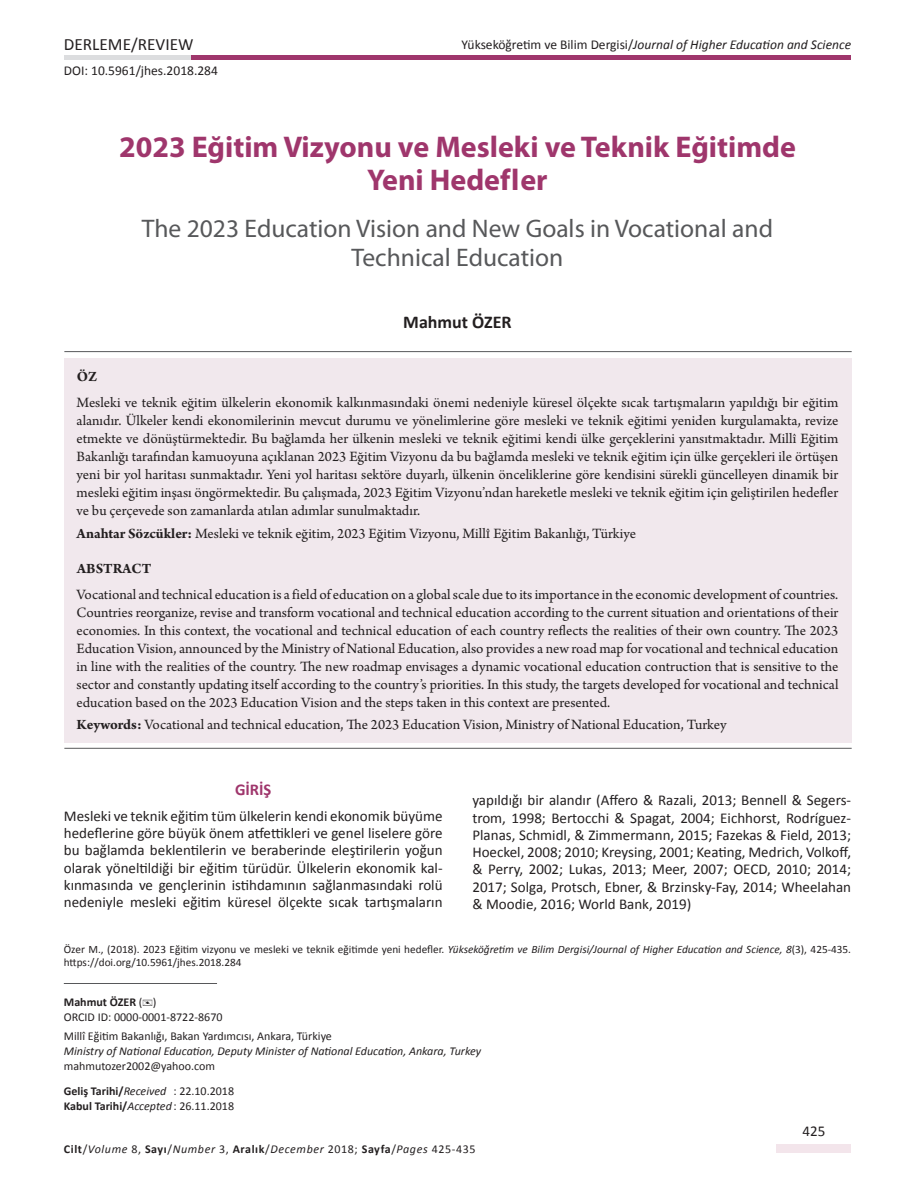
<style>
.page{position:relative;width:915px;height:1191px;background:#fff}
.page>*{position:absolute;margin:0;border:0;box-sizing:border-box;transform-origin:0 0}
.t1{font:700 30px/33px "Myriad Pro";color:#9f366c;text-align:center}
.t2{font:25.5px/29.2px "Myriad Pro";color:#57585a;text-align:center}
.t3{font:700 18px "Calibri";color:#231f20}
.t4{font:17.25px "Calibri";color:#231f20}
.t5{font:700 16.5px "Calibri";color:#9f366c}
.t6{font:15px/18px "Arno Pro";color:#231f20;text-align:justify}
.t7{font:15px/17.2px "Calibri";color:#231f20;text-align:justify}
.t8{font:700 15px "Arno Pro";letter-spacing:.005em;color:#231f20}
.t9{font:italic 13.5px "Calibri";color:#231f20}
.t10{font:13.5px "Calibri";color:#231f20}
.t11{font:12px/15px "Calibri";color:#231f20}
.t12{font:italic 12px "Calibri";color:#231f20}
.t13{font:italic 12px "Calibri";letter-spacing:.05em;color:#231f20}
.t14{font:700 12px "Calibri";color:#231f20}
.t15{font:11.25px/13.5px "Calibri";color:#231f20}
.s1{font-style:normal}
.s2{font-weight:700}
.s3{font-style:italic}
.s4{font-weight:400;font-style:italic}
.s5{font-weight:400}
.s6{font-weight:700;font-style:normal}
</style>
<div class="page">
<div style="left:776px;top:1144px;width:74px;height:8px;background:#f3e5eb"></div>
<div style="left:64px;top:55px;width:132px;height:5px;background:#dcdddf"></div>
<div style="left:191px;top:55px;width:659px;height:5px;background:#9f366c"></div>
<div style="left:64px;top:357px;width:786px;height:385px;background:#f1e8ed"></div>
<hr style="left:64px;top:748px;width:787px;height:1px;background:#57585a">
<hr style="left:64px;top:351px;width:787px;height:1px;background:#57585a">
<hr style="left:64px;top:983px;width:153px;height:1px;background:#57585a">
<p class="t4" style="left:64px;top:34px;width:131px">DERLEME/REVIEW</p>
<p class="t10" style="left:64px;top:62px;width:156px">DOI: 10.5961/jhes.2018.284</p>
<p class="t9" style="left:461px;top:36px;width:391px"><span class="s1">Yükseköğretim ve Bilim Dergisi/</span>Journal of Higher Education and Science</p>
<h1 class="t1" style="left:119px;top:130px;width:678px">2023 Eğitim Vizyonu ve Mesleki ve Teknik Eğitimde<br>Yeni Hedefler</h1>
<h2 class="t2" style="left:142px;top:213px;width:632px">The 2023 Education Vision and New Goals in Vocational and<br>Technical Education</h2>
<p class="t3" style="left:403px;top:310px;width:110px">Mahmut ÖZER</p>
<p class="t8" style="left:77px;top:367px;width:22px">ÖZ</p>
<p class="t6" style="left:77px;top:394px;width:763px">Mesleki ve teknik eğitim ülkelerin ekonomik kalkınmasındaki önemi nedeniyle küresel ölçekte sıcak tartışmaların yapıldığı bir eğitim alanıdır. Ülkeler kendi ekonomilerinin mevcut durumu ve yönelimlerine göre mesleki ve teknik eğitimi yeniden kurgulamakta, revize etmekte ve dönüştürmektedir. Bu bağlamda her ülkenin mesleki ve teknik eğitimi kendi ülke gerçeklerini yansıtmaktadır. Millî Eğitim Bakanlığı tarafından kamuoyuna açıklanan 2023 Eğitim Vizyonu da bu bağlamda mesleki ve teknik eğitim için ülke gerçekleri ile örtüşen yeni bir yol haritası sunmaktadır. Yeni yol haritası sektöre duyarlı, ülkenin önceliklerine göre kendisini sürekli güncelleyen dinamik bir mesleki eğitim inşası öngörmektedir. Bu çalışmada, 2023 Eğitim Vizyonu’ndan hareketle mesleki ve teknik eğitim için geliştirilen hedefler ve bu çerçevede son zamanlarda atılan adımlar sunulmaktadır.</p>
<p class="t6" style="left:77px;top:525px;width:560px"><span class="s2">Anahtar Sözcükler:</span> Mesleki ve teknik eğitim, 2023 Eğitim Vizyonu, MillÎ Eğitim Bakanlığı, Türkiye</p>
<p class="t8" style="left:77px;top:559px;width:76px">ABSTRACT</p>
<p class="t6" style="left:77px;top:586px;width:763px">Vocational and technical education is a field of education on a global scale due to its importance in the economic development of countries.<br>Countries reorganize, revise and transform vocational and technical education according to the current situation and orientations of their economies. In this context, the vocational and technical education of each country reflects the realities of their own country. The 2023<br>Education Vision, announced by the Ministry of National Education, also provides a new road map for vocational and technical education in line with the realities of the country. The new roadmap envisages a dynamic vocational education contruction that is sensitive to the sector and constantly updating itself according to the country’s priorities. In this study, the targets developed for vocational and technical education based on the 2023 Education Vision and the steps taken in this context are presented.</p>
<p class="t6" style="left:77px;top:716px;width:651px"><span class="s2">Keywords:</span> Vocational and technical education, The 2023 Education Vision, Ministry of National Education, Turkey</p>
<p class="t5" style="left:235px;top:779px;width:38px">GİRİŞ</p>
<p class="t7" style="left:64px;top:807px;width:380px">Mesleki ve teknik eğitim tüm ülkelerin kendi ekonomik büyüme hedeflerine göre büyük önem atfettikleri ve genel liselere göre bu bağlamda beklentilerin ve beraberinde eleştirilerin yoğun olarak yöneltildiği bir eğitim türüdür. Ülkelerin ekonomik kal&shy;kınmasında ve gençlerinin istihdamının sağlanmasındaki rolü nedeniyle mesleki eğitim küresel ölçekte sıcak tartışmaların</p>
<p class="t15" style="left:64px;top:942px;width:788px">Özer M., (2018). 2023 Eğitim vizyonu ve mesleki ve teknik eğitimde yeni hedefler. <span class="s3">Yükseköğretim ve Bilim Dergisi/Journal of Higher Education and Science, 8</span>(3), 425-435. https://doi.org/10.5961/jhes.2018.284</p>
<p class="t7" style="left:472px;top:791px;width:380px">yapıldığı bir alandır (Affero &amp; Razali, 2013; Bennell &amp; Segers&shy;trom, 1998; Bertocchi &amp; Spagat, 2004; Eichhorst, Rodríguez-Planas, Schmidl, &amp; Zimmermann, 2015; Fazekas &amp; Field, 2013; Hoeckel, 2008; 2010; Kreysing, 2001; Keating, Medrich, Volkoff, &amp; Perry, 2002; Lukas, 2013; Meer, 2007; OECD, 2010; 2014; 2017; Solga, Protsch, Ebner, &amp; Brzinsky-Fay, 2014; Wheelahan &amp; Moodie, 2016; World Bank, 2019)</p>
<p class="t11" style="left:64px;top:994px;width:160px"><span class="s2">Mahmut ÖZER</span> ( )<br>ORCID ID: 0000-0001-8722-8670</p>
<p class="t11" style="left:64px;top:1029px;width:269px">Millî Eğitim Bakanlığı, Bakan Yardımcısı, Ankara, Türkiye</p>
<p class="t12" style="left:64px;top:1043px;width:418px">Ministry of National Education, Deputy Minister of National Education, Ankara, Turkey</p>
<p class="t11" style="left:64px;top:1054px;width:172px;line-height:24.8px">mahmutozer2002@yahoo.com<br><span class="s2">Geliş Tarihi/</span><span class="s3">Received</span> : 22.10.2018</p>
<p class="t14" style="left:64px;top:1098px;width:172px">Kabul Tarihi/<span class="s4">Accepted</span><span class="s5">: 26.11.2018</span></p>
<p class="t13" style="left:64px;top:1140px;width:413px"><span class="s6">Cilt</span><span class="s1">/</span>Volume <span class="s1">8,</span> <span class="s6">Sayı</span><span class="s1">/</span>Number <span class="s1">3,</span> <span class="s6">Aralık</span><span class="s1">/</span>December <span class="s1">2018;</span> <span class="s6">Sayfa</span><span class="s1">/</span>Pages <span class="s1">425-435</span></p>
<p class="t7" style="left:802px;top:1122px;width:24px">425</p>
</div>
